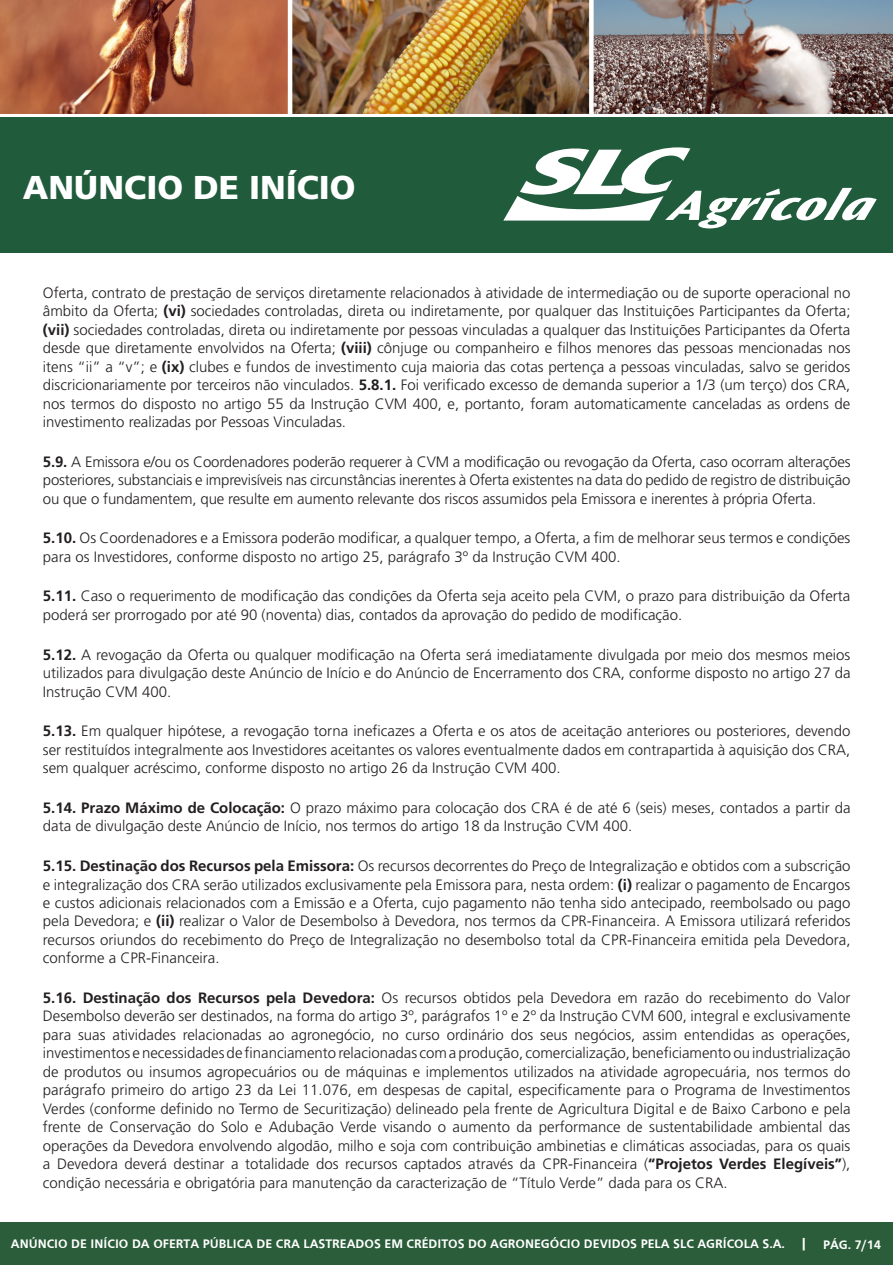
<style>
.page{position:relative;width:893px;height:1266px;background:#fff}
.page>*{position:absolute;margin:0;border:0;box-sizing:border-box;transform-origin:0 0}
.t1{font:33px "Frutiger LT 75 Blk";color:#fff}
.t2{font:300 15px/18.5px "Frutiger";color:#231f20;text-align:justify}
.t3{font:700 12.75px "Frutiger";color:#fff}
.s1{font-family:"Frutiger LT 65 Bd";font-weight:400}
.s2{font-size:15px}
</style>
<div class="page">
<div style="left:0;top:1221px;width:893px;height:43px;background:#2b5d3a"></div>
<img style="left:0;top:0;width:288px;height:113px">
<img style="left:292px;top:0;width:297px;height:113px">
<img style="left:594px;top:0;width:299px;height:113px">
<div style="left:0;top:117px;width:893px;height:135px;background:#205b3c"></div>
<svg style="left:503px;top:147px;width:374px;height:81px"></svg>
<h1 class="t1" style="left:23px;top:167px;width:334px">ANÚNCIO DE INÍCIO</h1>
<p class="t2" style="left:43px;top:283px;width:809px">Oferta, contrato de prestação de serviços diretamente relacionados à atividade de intermediação ou de suporte operacional no âmbito da Oferta; <span class="s1">(vi)</span> sociedades controladas, direta ou indiretamente, por qualquer das Instituições Participantes da Oferta; <span class="s1">(vii)</span> sociedades controladas, direta ou indiretamente por pessoas vinculadas a qualquer das Instituições Participantes da Oferta desde que diretamente envolvidos na Oferta; <span class="s1">(viii)</span> cônjuge ou companheiro e filhos menores das pessoas mencionadas nos itens “ii” a “v”; e <span class="s1">(ix)</span> clubes e fundos de investimento cuja maioria das cotas pertença a pessoas vinculadas, salvo se geridos discricionariamente por terceiros não vinculados. <span class="s1">5.8.1.</span> Foi verificado excesso de demanda superior a 1/3 (um terço) dos CRA, nos termos do disposto no artigo 55 da Instrução CVM 400, e, portanto, foram automaticamente canceladas as ordens de investimento realizadas por Pessoas Vinculadas.</p>
<p class="t2" style="left:43px;top:452px;width:809px"><span class="s1">5.9.</span> A Emissora e/ou os Coordenadores poderão requerer à CVM a modificação ou revogação da Oferta, caso ocorram alterações posteriores, substanciais e imprevisíveis nas circunstâncias inerentes à Oferta existentes na data do pedido de registro de distribuição ou que o fundamentem, que resulte em aumento relevante dos riscos assumidos pela Emissora e inerentes à própria Oferta.</p>
<p class="t2" style="left:43px;top:529px;width:809px"><span class="s1">5.10.</span> Os Coordenadores e a Emissora poderão modificar, a qualquer tempo, a Oferta, a fim de melhorar seus termos e condições para os Investidores, conforme disposto no artigo 25, parágrafo 3º da Instrução CVM 400.</p>
<p class="t2" style="left:43px;top:587px;width:809px"><span class="s1">5.11.</span> Caso o requerimento de modificação das condições da Oferta seja aceito pela CVM, o prazo para distribuição da Oferta poderá ser prorrogado por até 90 (noventa) dias, contados da aprovação do pedido de modificação.</p>
<p class="t2" style="left:43px;top:645px;width:809px"><span class="s1">5.12.</span> A revogação da Oferta ou qualquer modificação na Oferta será imediatamente divulgada por meio dos mesmos meios utilizados para divulgação deste Anúncio de Início e do Anúncio de Encerramento dos CRA, conforme disposto no artigo 27 da Instrução CVM 400.</p>
<p class="t2" style="left:43px;top:722px;width:809px"><span class="s1">5.13.</span> Em qualquer hipótese, a revogação torna ineficazes a Oferta e os atos de aceitação anteriores ou posteriores, devendo ser restituídos integralmente aos Investidores aceitantes os valores eventualmente dados em contrapartida à aquisição dos CRA, sem qualquer acréscimo, conforme disposto no artigo 26 da Instrução CVM 400.</p>
<p class="t2" style="left:43px;top:798px;width:809px"><span class="s1">5.14. Prazo Máximo de Colocação:</span> O prazo máximo para colocação dos CRA é de até 6 (seis) meses, contados a partir da data de divulgação deste Anúncio de Início, nos termos do artigo 18 da Instrução CVM 400.</p>
<p class="t2" style="left:43px;top:856px;width:809px"><span class="s1">5.15. Destinação dos Recursos pela Emissora:</span> Os recursos decorrentes do Preço de Integralização e obtidos com a subscrição e integralização dos CRA serão utilizados exclusivamente pela Emissora para, nesta ordem: <span class="s1">(i)</span> realizar o pagamento de Encargos e custos adicionais relacionados com a Emissão e a Oferta, cujo pagamento não tenha sido antecipado, reembolsado ou pago pela Devedora; e <span class="s1">(ii)</span> realizar o Valor de Desembolso à Devedora, nos termos da CPR-Financeira. A Emissora utilizará referidos recursos oriundos do recebimento do Preço de Integralização no desembolso total da CPR-Financeira emitida pela Devedora, conforme a CPR-Financeira.</p>
<p class="t2" style="left:43px;top:988px;width:809px"><span class="s1">5.16. Destinação dos Recursos pela Devedora:</span> Os recursos obtidos pela Devedora em razão do recebimento do Valor Desembolso deverão ser destinados, na forma do artigo 3º, parágrafos 1º e 2º da Instrução CVM 600, integral e exclusivamente para suas atividades relacionadas ao agronegócio, no curso ordinário dos seus negócios, assim entendidas as operações, investimentos e necessidades de financiamento relacionadas com a produção, comercialização, beneficiamento ou industrialização de produtos ou insumos agropecuários ou de máquinas e implementos utilizados na atividade agropecuária, nos termos do parágrafo primeiro do artigo 23 da Lei 11.076, em despesas de capital, especificamente para o Programa de Investimentos Verdes (conforme definido no Termo de Securitização) delineado pela frente de Agricultura Digital e de Baixo Carbono e pela frente de Conservação do Solo e Adubação Verde visando o aumento da performance de sustentabilidade ambiental das operações da Devedora envolvendo algodão, milho e soja com contribuição ambinetias e climáticas associadas, para os quais a Devedora deverá destinar a totalidade dos recursos captados através da CPR-Financeira (<span class="s1">“Projetos Verdes Elegíveis”</span>), condição necessária e obrigatória para manutenção da caracterização de “Título Verde” dada para os CRA.</p>
<p class="t3" style="left:11px;top:1236px;width:871px">ANÚNCIO DE INÍCIO DA OFERTA PÚBLICA DE CRA LASTREADOS EM CRÉDITOS DO AGRONEGÓCIO DEVIDOS PELA SLC AGRÍCOLA S.A. <span class="s2">|</span> PÁG. 7/14</p>
</div>
